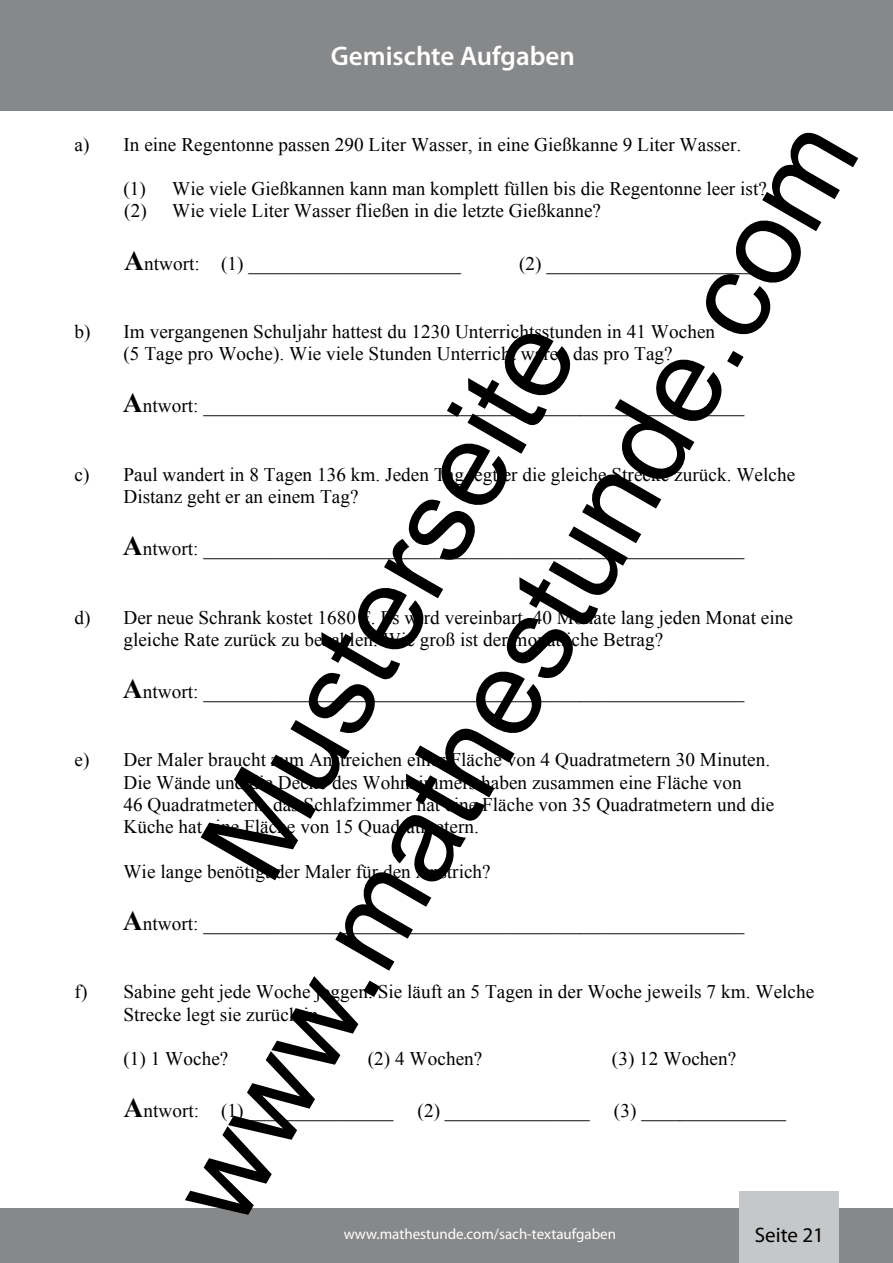
<style>
.page{position:relative;width:893px;height:1263px;background:#fff}
.page>*{position:absolute;margin:0;border:0;box-sizing:border-box;transform-origin:0 0}
.t1{font:120px/144px "Arial";color:#000;text-align:center}
.t2{font:600 27px "Myriad Pro";color:#fff}
.t3{font:21px "Myriad Pro";color:#000}
.t4{font:19.2px/22.2px "Times New Roman";color:#000}
.t5{font:15px "Myriad Pro";color:#fff}
.s1{font-weight:700;font-size:27.45px}
</style>
<div class="page">
<div style="left:0;top:1209px;width:893px;height:54px;background:#87888a"></div>
<div style="left:740px;top:1191px;width:99px;height:72px;background:#c6c7c8"></div>
<div style="left:0;top:0;width:893px;height:111px;background:#87888a"></div>
<h2 class="t2" style="left:331px;top:39px;width:246px">Gemischte Aufgaben</h2>
<h1 class="t1" style="left:16px;top:1103px;width:1249px;rotate:-60deg">Musterseite www.mathestunde.com</h1>
<p class="t4" style="left:75px;top:133px;width:668px">a) In eine Regentonne passen 290 Liter Wasser, in eine Gießkanne 9 Liter Wasser.</p>
<p class="t4" style="left:123px;top:177px;width:645px">(1) Wie viele Gießkannen kann man komplett füllen bis die Regentonne leer ist? (2) Wie viele Liter Wasser fließen in die letzte Gießkanne?</p>
<p class="t4" style="left:124px;top:252px;width:338px"><span class="s1">A</span>ntwort: (1) ______________________</p>
<p class="t4" style="left:519px;top:252px;width:241px">(2) ______________________</p>
<p class="t4" style="left:75px;top:320px;width:642px;text-align:center">b) Im vergangenen Schuljahr hattest du 1230 Unterrichtsstunden in 41 Wochen (5 Tage pro Woche). Wie viele Stunden Unterricht waren das pro Tag?</p>
<p class="t4" style="left:123px;top:395px;width:623px"><span class="s1">A</span>ntwort: ________________________________________________________</p>
<p class="t4" style="left:123px;top:463px;width:673px;text-indent:-49px">c) Paul wandert in 8 Tagen 136 km. Jeden Tag legt er die gleiche Strecke zurück. Welche<br>Distanz geht er an einem Tag?</p>
<p class="t4" style="left:123px;top:537px;width:623px"><span class="s1">A</span>ntwort: ________________________________________________________</p>
<p class="t4" style="left:123px;top:606px;width:671px;text-indent:-49px">d) Der neue Schrank kostet 1680 €. Es wird vereinbart, 40 Monate lang jeden Monat eine gleiche Rate zurück zu bezahlen. Wie groß ist der monatliche Betrag?</p>
<p class="t4" style="left:123px;top:680px;width:623px"><span class="s1">A</span>ntwort: ________________________________________________________</p>
<p class="t4" style="left:123px;top:749px;width:652px;text-indent:-49px">e) Der Maler braucht zum Anstreichen einer Fläche von 4 Quadratmetern 30 Minuten.<br>Die Wände und die Decke des Wohnzimmers haben zusammen eine Fläche von<br>46 Quadratmetern, das Schlafzimmer hat eine Fläche von 35 Quadratmetern und die Küche hat eine Fläche von 15 Quadratmetern.</p>
<p class="t4" style="left:123px;top:860px;width:369px">Wie lange benötigt der Maler für den Anstrich?</p>
<p class="t4" style="left:123px;top:912px;width:623px"><span class="s1">A</span>ntwort: ________________________________________________________</p>
<p class="t4" style="left:123px;top:980px;width:692px;text-indent:-49px">f) Sabine geht jede Woche joggen. Sie läuft an 5 Tagen in der Woche jeweils 7 km. Welche<br>Strecke legt sie zurück in</p>
<p class="t4" style="left:123px;top:1047px;width:107px">(1) 1 Woche?</p>
<p class="t4" style="left:368px;top:1047px;width:116px">(2) 4 Wochen?</p>
<p class="t4" style="left:612px;top:1047px;width:126px">(3) 12 Wochen?</p>
<p class="t4" style="left:123px;top:1099px;width:271px"><span class="s1">A</span>ntwort: (1) _______________</p>
<p class="t4" style="left:418px;top:1099px;width:174px">(2) _______________</p>
<p class="t4" style="left:614px;top:1099px;width:174px">(3) _______________</p>
<p class="t5" style="left:344px;top:1225px;width:274px">www.mathestunde.com/sach-textaufgaben</p>
<p class="t3" style="left:755px;top:1222px;width:71px">Seite 21</p>
</div>
